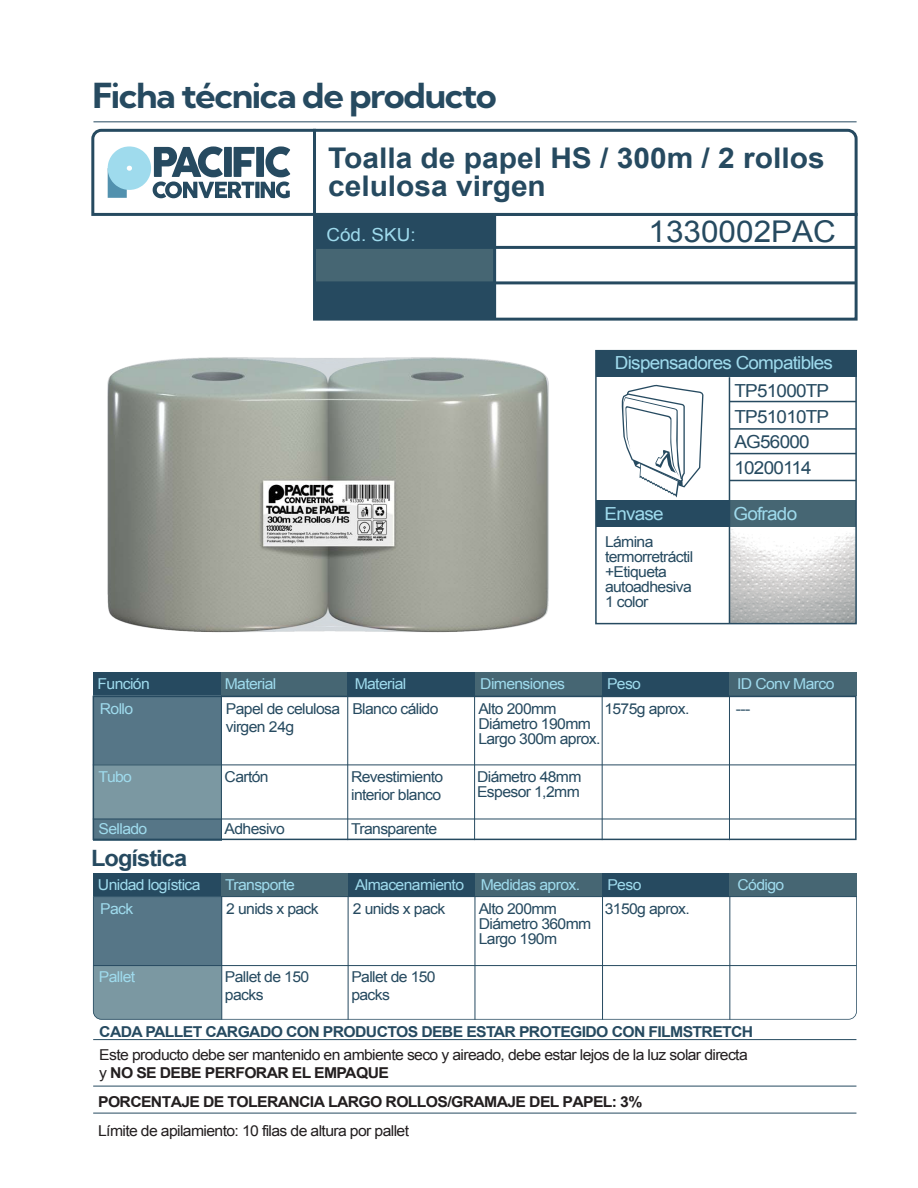
<style>
.page{position:relative;width:918px;height:1188px;background:#fff}
.page>*{position:absolute;margin:0;border:0;box-sizing:border-box;transform-origin:0 0}
.t1{font:700 34.5px "Kumbh Sans";letter-spacing:-.04em;color:#264a60;scale:1.05 1}
.t2{font:30px "Arial";color:#264a60;scale:1.05 1}
.t3{font:700 28.5px/28.2px "Arial";color:#264a60;scale:1.05 1}
.t4{font:700 22.5px "Arial";letter-spacing:-.04em;color:#264a60;scale:1.05 1}
.t5{font:18px "Arial";letter-spacing:-.04em;color:#9fdbed;scale:1.05 1}
.t6{font:18px/25.8px "Arial";letter-spacing:-.04em;color:#264a60;scale:1.05 1}
.t7{font:15px/15px "Arial";letter-spacing:-.04em;color:#264a60;scale:1.05 1}
.t8{font:15px/18px "Arial";letter-spacing:-.04em;color:#231f20;scale:1.05 1}
.t9{font:15px "Arial";letter-spacing:-.04em;color:#9fdbed;scale:1.05 1}
.t10{font:700 15px "Arial";letter-spacing:-.04em;color:#264a60;scale:1.05 1}
.t11{font:700 15px "Arial";letter-spacing:-.04em;color:#231f20;scale:1.05 1}
.s1{font-style:inherit}
.s2{font-weight:700}
</style>
<div class="page">
<img style="left:730px;top:527px;width:124px;height:94px">
<div style="left:315px;top:213px;width:180px;height:35px;background:#264a60"></div>
<div style="left:315px;top:249px;width:181px;height:35px;background:#466673"></div>
<div style="left:313px;top:213px;width:545px;height:108px;border:3px solid #264a60"></div>
<svg style="left:318px;top:128px;width:540px;height:89px"></svg>
<svg style="left:91px;top:128px;width:227px;height:89px"></svg>
<hr style="left:315px;top:246px;width:541px;height:3px;background:#264a60">
<hr style="left:315px;top:281px;width:541px;height:3px;background:#264a60">
<hr style="left:493px;top:214px;width:3px;height:105px;background:#264a60">
<div style="left:596px;top:351px;width:260px;height:26px;background:#264a60"></div>
<div style="left:93px;top:672px;width:128px;height:24px;background:#264a60"></div>
<div style="left:221px;top:672px;width:127px;height:24px;background:#466673"></div>
<div style="left:348px;top:672px;width:127px;height:24px;background:#264a60"></div>
<div style="left:475px;top:672px;width:127px;height:24px;background:#466673"></div>
<div style="left:602px;top:672px;width:127px;height:24px;background:#264a60"></div>
<div style="left:729px;top:672px;width:128px;height:24px;background:#466673"></div>
<div style="left:596px;top:501px;width:133px;height:26px;background:#264a60"></div>
<div style="left:729px;top:501px;width:127px;height:26px;background:#466673"></div>
<div style="left:595px;top:350px;width:262px;height:274px;border:2px solid #264a60"></div>
<svg style="left:93px;top:696px;width:764px;height:144px"></svg>
<hr style="left:729px;top:377px;width:1px;height:247px;background:#264a60">
<hr style="left:729px;top:401px;width:127px;height:1px;background:#264a60">
<hr style="left:729px;top:428px;width:127px;height:2px;background:#264a60">
<hr style="left:729px;top:453px;width:127px;height:1px;background:#264a60">
<hr style="left:729px;top:480px;width:127px;height:1px;background:#264a60">
<hr style="left:93px;top:765px;width:763px;height:1px;background:#264a60">
<hr style="left:93px;top:819px;width:763px;height:1px;background:#264a60">
<hr style="left:221px;top:696px;width:1px;height:144px;background:#264a60">
<hr style="left:347px;top:696px;width:1px;height:144px;background:#264a60">
<hr style="left:474px;top:696px;width:1px;height:144px;background:#264a60">
<hr style="left:602px;top:696px;width:1px;height:144px;background:#264a60">
<hr style="left:729px;top:696px;width:1px;height:144px;background:#264a60">
<div style="left:93px;top:873px;width:129px;height:23px;background:#264a60"></div>
<div style="left:222px;top:873px;width:126px;height:23px;background:#466673"></div>
<div style="left:348px;top:873px;width:127px;height:23px;background:#264a60"></div>
<div style="left:475px;top:873px;width:128px;height:23px;background:#466673"></div>
<div style="left:603px;top:873px;width:127px;height:23px;background:#264a60"></div>
<div style="left:730px;top:873px;width:127px;height:23px;background:#466673"></div>
<svg style="left:93px;top:896px;width:764px;height:124px"></svg>
<hr style="left:93px;top:965px;width:763px;height:1px;background:#264a60">
<hr style="left:93px;top:1039px;width:763px;height:1px;background:#264a60">
<hr style="left:93px;top:1086px;width:763px;height:1px;background:#264a60">
<hr style="left:93px;top:1113px;width:763px;height:1px;background:#264a60">
<hr style="left:221px;top:896px;width:1px;height:124px;background:#264a60">
<hr style="left:348px;top:896px;width:1px;height:124px;background:#264a60">
<hr style="left:475px;top:896px;width:1px;height:124px;background:#264a60">
<hr style="left:602px;top:896px;width:1px;height:124px;background:#264a60">
<hr style="left:729px;top:896px;width:1px;height:124px;background:#264a60">
<hr style="left:93px;top:122px;width:764px;height:1px;background:#264a60">
<svg style="left:644px;top:385px;width:59px;height:113px"></svg>
<img style="left:107px;top:262px;width:537px;height:371px">
<h1 class="t1" style="left:93px;top:74px;width:387px">Ficha técnica de producto</h1>
<h3 class="t3" style="left:328px;top:145px;width:474px">Toalla de papel HS / 300m / 2 rollos celulosa virgen</h3>
<p class="t5" style="left:326px;top:223px;width:87px">Cód. SKU:</p>
<h2 class="t2" style="left:649px;top:212px;width:180px">1330002PAC</h2>
<p class="t5" style="left:615px;top:351px;width:209px">Dispensadores Compatibles</p>
<p class="t6" style="left:734px;top:378px;width:92px">TP51000TP<br>TP51010TP<br>AG56000<br>10200114</p>
<p class="t5" style="left:605px;top:502px;width:58px">Envase</p>
<p class="t5" style="left:733px;top:502px;width:62px">Gofrado</p>
<p class="t7" style="left:605px;top:535px;width:86px">Lámina termorretráctil +Etiqueta autoadhesiva<br><span class="s1">1</span> color</p>
<p class="t9" style="left:98px;top:674px;width:51px">Función</p>
<p class="t9" style="left:225px;top:674px;width:51px">Material</p>
<p class="t7" style="left:226px;top:699px;width:110px;line-height:18px">Papel de celulosa virgen <span class="s1">24g</span></p>
<p class="t7" style="left:352px;top:701px;width:83px">Blanco cálido</p>
<p class="t7" style="left:478px;top:701px;width:118px">Alto 200mm<br>Diámetro 190mm<br>Largo 300m aprox.</p>
<p class="t7" style="left:604px;top:701px;width:82px">1575g aprox.</p>
<p class="t9" style="left:355px;top:674px;width:51px">Material</p>
<p class="t9" style="left:480px;top:674px;width:82px">Dimensiones</p>
<p class="t9" style="left:607px;top:674px;width:34px">Peso</p>
<p class="t9" style="left:737px;top:674px;width:94px">ID Conv Marco</p>
<p class="t9" style="left:100px;top:698px;width:33px">Rollo</p>
<p class="t7" style="left:736px;top:701px;width:15px">---</p>
<p class="t7" style="left:225px;top:769px;width:43px">Cartón</p>
<p class="t7" style="left:351px;top:767px;width:89px;line-height:18px">Revestimiento interior blanco</p>
<p class="t7" style="left:225px;top:822px;width:59px">Adhesivo</p>
<p class="t9" style="left:99px;top:766px;width:33px">Tubo</p>
<p class="t9" style="left:99px;top:819px;width:48px">Sellado</p>
<p class="t7" style="left:351px;top:822px;width:84px">Transparente</p>
<h3 class="t4" style="left:91px;top:843px;width:93px">Logística</h3>
<p class="t7" style="left:477px;top:769px;width:101px">Diámetro 48mm<br>Espesor 1,2mm</p>
<p class="t9" style="left:98px;top:875px;width:99px">Unidad logística</p>
<p class="t9" style="left:225px;top:875px;width:68px">Transporte</p>
<p class="t7" style="left:226px;top:902px;width:90px">2 unids x pack</p>
<p class="t7" style="left:353px;top:902px;width:90px">2 unids x pack</p>
<p class="t7" style="left:605px;top:902px;width:82px">3150g aprox.</p>
<p class="t9" style="left:355px;top:875px;width:216px">Almacenamiento Medidas aprox.</p>
<p class="t9" style="left:607px;top:875px;width:34px">Peso</p>
<p class="t9" style="left:737px;top:875px;width:46px">Código</p>
<p class="t7" style="left:479px;top:902px;width:109px">Alto 200mm<br>Diámetro 360mm<br>Largo 190m</p>
<p class="t9" style="left:100px;top:899px;width:33px">Pack</p>
<p class="t9" style="left:99px;top:967px;width:36px">Pallet</p>
<p class="t7" style="left:225px;top:968px;width:82px;line-height:18px">Pallet de <span class="s1">150 packs</span></p>
<p class="t7" style="left:351px;top:968px;width:82px;line-height:18px">Pallet de <span class="s1">1</span>50 <span class="s1">packs</span></p>
<p class="t10" style="left:99px;top:1021px;width:624px">CADA PALLET CARGADO CON PRODUCTOS DEBE ESTAR PROTEGIDO CON FILMSTRETCH</p>
<p class="t8" style="left:99px;top:1046px;width:619px">Este producto debe ser mantenido en ambiente seco y aireado, debe estar lejos de la luz solar directa y <span class="s2">NO SE DEBE PERFORAR EL EMPAQUE</span></p>
<p class="t11" style="left:98px;top:1092px;width:520px">PORCENTAJE DE TOLERANCIA LARGO ROLLOS/GRAMAJE DEL PAPEL: 3%</p>
<p class="t8" style="left:98px;top:1122px;width:298px">Límite de apilamiento: 10 filas de altura por pallet</p>
</div>
